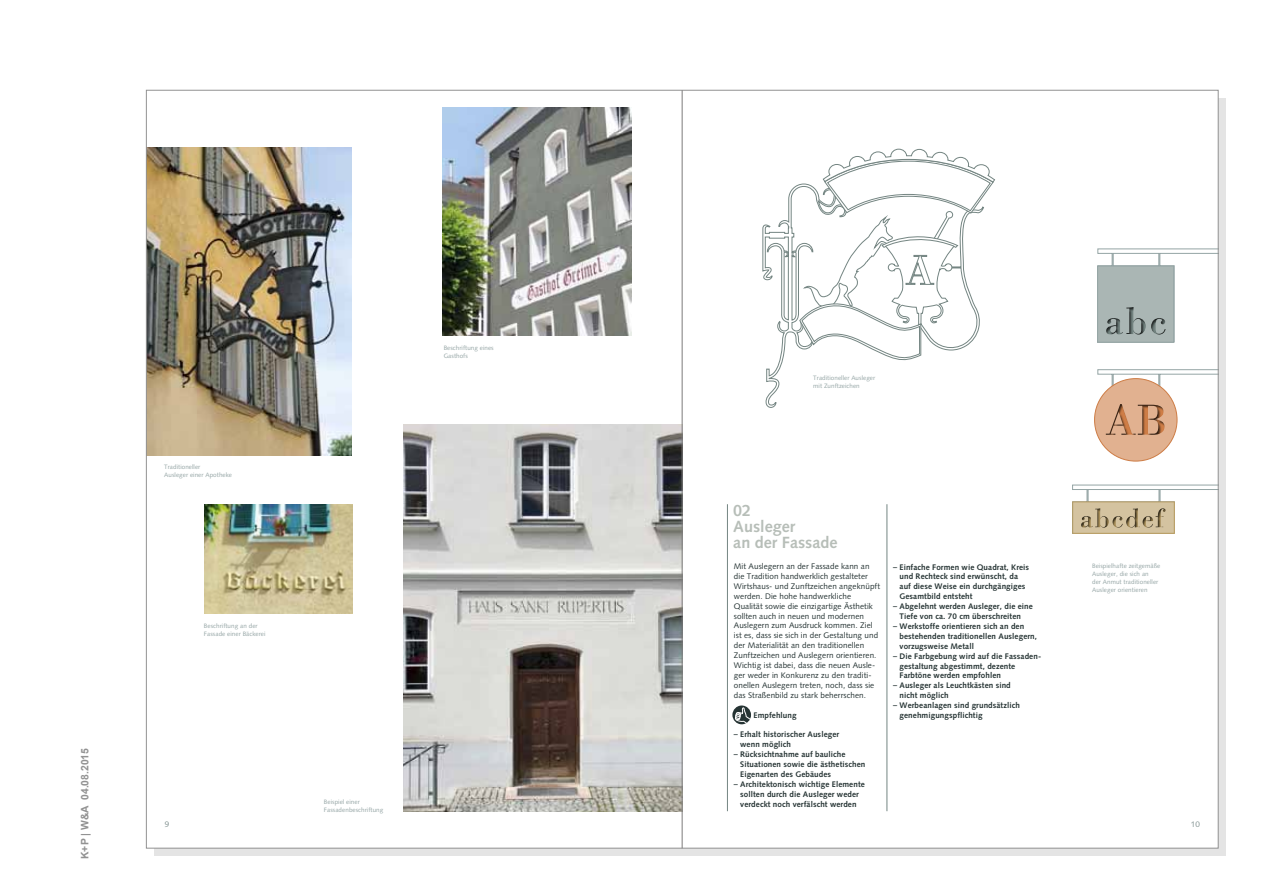
<style>
.page{position:relative;width:1263px;height:893px;background:#fff}
.page>*{position:absolute;margin:0;border:0;box-sizing:border-box;transform-origin:0 0}
.t1{font:700 16.2px/16.2px "Syntax";color:#b7beb8}
.t2{font:700 10.35px "Arial";color:#929292}
.t3{font:700 8.1px/9.9px "Syntax";letter-spacing:.01em;color:#263434}
.t4{font:8.1px/9.9px "Syntax";letter-spacing:.01em;color:#263434}
.t5{font:8.1px "Syntax";color:#849493}
.t6{font:6.3px/8.1px "Syntax";letter-spacing:.01em;color:#95a5a5}
.s1{font-family:"Frutiger";font-stretch:condensed}
</style>
<div class="page">
<svg style="left:732px;top:705px;width:19px;height:19px"></svg>
<svg style="left:735px;top:707px;width:16px;height:17px"></svg>
<hr style="left:727px;top:504px;width:1px;height:307px;background:#748582">
<hr style="left:887px;top:504px;width:1px;height:307px;background:#748582">
<img style="left:403px;top:425px;width:279px;height:386px">
<img style="left:443px;top:108px;width:188px;height:228px">
<svg style="left:1097px;top:248px;width:119px;height:94px"></svg>
<div style="left:1149px;top:317px;width:17px;height:18px;background:#000;opacity:.75"></div>
<svg style="left:1097px;top:369px;width:119px;height:18px"></svg>
<div style="left:1094px;top:379px;width:83px;height:82px;background:#e1b190;border-radius:50%"></div>
<div style="left:1094px;top:378px;width:83px;height:83px;border:1px solid #ce7d46;border-radius:50%"></div>
<svg style="left:1106px;top:404px;width:30px;height:31px"></svg>
<div style="left:1137px;top:403px;width:28px;height:33px;background:#000;opacity:.75"></div>
<svg style="left:1072px;top:485px;width:144px;height:49px"></svg>
<div style="left:1154px;top:507px;width:12px;height:21px;background:#000;opacity:.75"></div>
<svg style="left:762px;top:184px;width:37px;height:224px"></svg>
<svg style="left:799px;top:149px;width:196px;height:212px"></svg>
<img style="left:204px;top:504px;width:148px;height:109px">
<img style="left:148px;top:148px;width:203px;height:307px">
<hr style="left:682px;top:90px;width:1px;height:758px;background:#7c7b7b">
<p class="t2" style="left:78px;top:859px;width:112px;rotate:-90deg">K+P | W&amp;A 04.08.2015</p>
<p class="t6" style="left:164px;top:463px;width:69px">Traditioneller<br>Ausleger einer Apotheke</p>
<p class="t6" style="left:204px;top:621px;width:63px">Beschriftung an der<br>Fassade einer Bäckerei</p>
<p class="t6" style="left:444px;top:344px;width:52px">Beschriftung eines<br>Gasthofs</p>
<p class="t6" style="left:324px;top:798px;width:61px">Beispiel einer<br>Fassadenbeschriftung</p>
<p class="t6" style="left:813px;top:374px;width:63px">Traditioneller Ausleger mit Zunftzeichen</p>
<h1 class="t1" style="left:733px;top:502px;width:106px">02<br>Ausleger<br>an der Fassade</h1>
<p class="t4" style="left:734px;top:561px;width:148px">Mit Auslegern an der Fassade kann an die Tradition handwerklich gestalteter Wirtshaus- und Zunftzeichen angeknüpft werden. Die hohe handwerkliche Qualität sowie die einzigartige Ästhetik sollten auch in neuen und modernen Auslegern zum Ausdruck kommen. Ziel ist es, dass sie sich in der Gestaltung und der Materialität an den traditionellen Zunftzeichen und Auslegern orientieren.<br>Wichtig ist dabei, dass die neuen Ausle&shy;ger weder in Konkurenz zu den traditi&shy;onellen Auslegern treten, noch, dass sie das Straßenbild zu stark beherrschen.</p>
<p class="t3" style="left:753px;top:710px;width:45px">Empfehlung</p>
<p class="t3" style="left:740px;top:730px;width:100px;text-indent:-6px"><span class="s1">–</span> Erhalt historischer Ausleger wenn möglich</p>
<p class="t3" style="left:740px;top:749px;width:127px;text-indent:-6px"><span class="s1">–</span> Rücksichtnahme auf bauliche<br>Situationen sowie die ästhetischen<br>Eigenarten des Gebäudes</p>
<p class="t3" style="left:734px;top:779px;width:132px;text-align:center"><span class="s1">–</span> Architektonisch wichtige Elemente sollten durch die Ausleger weder verdeckt noch verfälscht werden</p>
<p class="t3" style="left:899px;top:562px;width:131px;text-indent:-6px"><span class="s1">–</span> Einfache Formen wie Quadrat, Kreis und Rechteck sind erwünscht, da auf diese Weise ein durchgängiges<br>Gesamtbild entsteht</p>
<p class="t3" style="left:899px;top:601px;width:135px;text-indent:-6px"><span class="s1">–</span> Abgelehnt werden Ausleger, die eine<br>Tiefe von ca. 70 cm überschreiten</p>
<p class="t3" style="left:899px;top:621px;width:139px;text-indent:-6px"><span class="s1">–</span> Werkstoffe orientieren sich an den bestehenden traditionellen Auslegern, vorzugsweise Metall</p>
<p class="t3" style="left:899px;top:651px;width:143px;text-indent:-6px"><span class="s1">–</span> Die Farbgebung wird auf die Fassaden&shy;gestaltung abgestimmt, dezente<br>Farbtöne werden empfohlen</p>
<p class="t3" style="left:899px;top:681px;width:113px;text-indent:-6px"><span class="s1">–</span> Ausleger als Leuchtkästen sind nicht möglich</p>
<p class="t3" style="left:899px;top:700px;width:122px;text-indent:-6px"><span class="s1">–</span> Werbeanlagen sind grundsätzlich genehmigungspflichtig</p>
<p class="t6" style="left:1092px;top:562px;width:70px">Beispielhafte zeitgemäße<br>Ausleger, die sich an<br>der Anmut traditioneller<br>Ausleger orientieren</p>
<p class="t5" style="left:165px;top:820px;width:6px">9</p>
<p class="t5" style="left:1191px;top:820px;width:11px">10</p>
</div>
